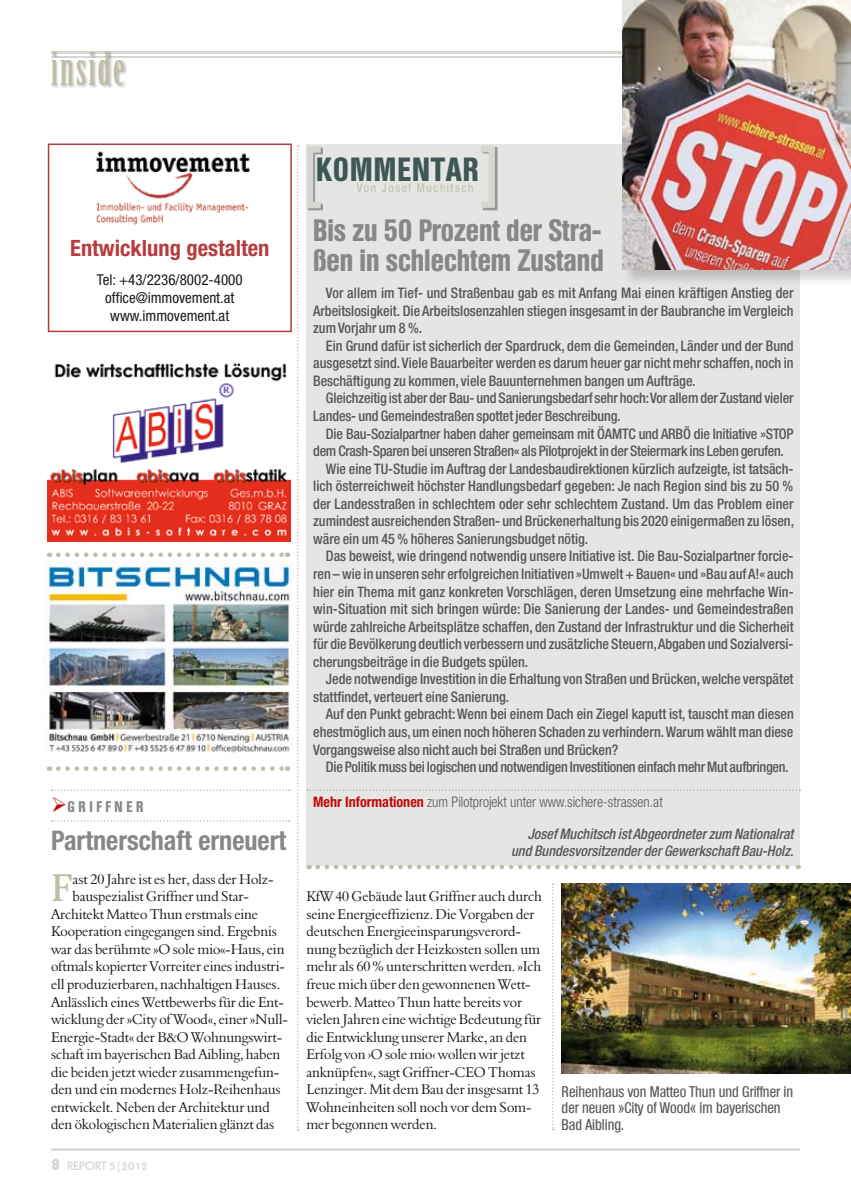
<style>
.page{position:relative;width:851px;height:1191px;background:#fff}
.page>*{position:absolute;margin:0;border:0;box-sizing:border-box;transform-origin:0 0}
.t1{font:70.05px "Geometric 231 BT Bold C";color:#d4d7d2}
.t2{font:45px "Birch Std";letter-spacing:.05em;color:#c0bda4}
.t3{font:500 39.9px "Slimbach";color:#c0bda4}
.t4{font:700 condensed 32.55px "Olympia";letter-spacing:.04em;color:#3e5656}
.t5{font:700 condensed 30px/30px "Olympia";color:#878786}
.t6{font:700 condensed 27px "Helvetica Neue";color:#878786}
.t7{font:700 condensed 22.5px "Helvetica Neue";color:#b63c3e}
.t8{font:500 condensed 15px/16.5px "Olympia";color:#565656}
.t9{font:condensed 15px/18px "Helvetica Neue";color:#1a1a18;text-align:center}
.t10{font:700 condensed 15px "Olympia";letter-spacing:.25em;color:#878786}
.t11{font:500 condensed 14.55px/17.5px "Helvetica Neue";color:#565656;text-align:justify}
.t12{font:14.55px/17.5px "Aldine 401 BT Roman A";letter-spacing:-.01em;color:#1a1a18}
.t13{font:500 condensed 14.55px "Helvetica Neue";letter-spacing:-.02em;color:#565656}
.t14{font:300 condensed 14.55px/31.5px "Helvetica Neue";color:#565656}
.t15{font:italic 500 condensed 14.55px "Helvetica Neue";color:#565656}
.t16{font:500 condensed 12px "Olnova";letter-spacing:.13em;color:#c0bda4}
.t17{font:12px "Geometric 231 BT Bold C";color:#d4d7d2}
.s1{color:#c00808}
.s2{font-family:"Geometric 231 BT Heavy C";font-size:16.5px}
.s3{font-weight:700;color:#c00808}
.s4{font-weight:500;font-style:italic}
</style>
<div class="page">
<hr style="left:51px;top:1148px;width:748px;height:2px;background:#d4d7d2">
<hr style="left:51px;top:51px;width:748px;height:3px;background:#d4d7d2">
<hr style="left:51px;top:56px;width:748px;height:1px;background:#d4d7d2">
<div style="left:49px;top:49px;width:79px;height:40px;background:#1a1a18;opacity:.3"></div>
<div style="left:306px;top:145px;width:493px;height:721px;background:#e5e6e3"></div>
<div style="left:308px;top:147px;width:15px;height:64px;background:#1a1a18;opacity:.4"></div>
<div style="left:482px;top:147px;width:15px;height:63px;background:#1a1a18;opacity:.4"></div>
<svg style="left:307px;top:789px;width:493px;height:1px"></svg>
<svg style="left:317px;top:865px;width:481px;height:4px"></svg>
<svg style="left:552px;top:883px;width:1px;height:246px"></svg>
<svg style="left:46px;top:143px;width:254px;height:987px"></svg>
<div style="left:621px;top:0;width:229px;height:287px;background:#1a1a18;opacity:.2"></div>
<img style="left:622px;top:0;width:228px;height:269px">
<img style="left:561px;top:883px;width:289px;height:190px">
<h2 class="t2" style="left:51px;top:43px;width:75px">inside</h2>
<h3 class="t7" style="left:70px;top:235px;width:201px">Entwicklung gestalten</h3>
<p class="t9" style="left:97px;top:271px;width:147px">Tel: +43/2236/8002-4000 office@immovement.at www.immovement.at</p>
<p class="t10" style="left:51px;top:798px;width:94px"><span class="s1">➢</span>Griffner</p>
<h3 class="t6" style="left:51px;top:824px;width:236px">Partnerschaft erneuert</h3>
<h3 class="t3" style="left:51px;top:863px;width:23px">F</h3>
<p class="t12" style="left:73px;top:869px;width:202px">ast 20 Jahre ist es her, dass der Holz-</p>
<p class="t12" style="left:73px;top:887px;width:178px">bauspezialist Griffner und Star-</p>
<p class="t12" style="left:51px;top:905px;width:209px">Architekt Matteo Thun erstmals eine</p>
<p class="t12" style="left:51px;top:922px;width:227px">Kooperation eingegangen sind. Ergebnis</p>
<p class="t12" style="left:51px;top:940px;width:235px">war das berühmte »O sole mio«-Haus, ein</p>
<p class="t12" style="left:51px;top:957px;width:235px">oftmals kopierter Vorreiter eines industri-</p>
<p class="t12" style="left:51px;top:975px;width:230px">ell produzierbaren, nachhaltigen Hauses.</p>
<p class="t12" style="left:51px;top:992px;width:234px">Anlässlich eines Wettbewerbs für die Ent-</p>
<p class="t12" style="left:51px;top:1010px;width:238px">wicklung der »City of Wood«, einer »Null-</p>
<p class="t12" style="left:51px;top:1027px;width:232px">Energie-Stadt« der B&amp;O Wohnungswirt-</p>
<p class="t12" style="left:51px;top:1045px;width:231px">schaft im bayerischen Bad Aibling, haben</p>
<p class="t12" style="left:51px;top:1063px;width:230px">die beiden jetzt wieder zusammengefun-</p>
<p class="t12" style="left:51px;top:1080px;width:231px">den und ein modernes Holz-Reihenhaus</p>
<p class="t12" style="left:51px;top:1098px;width:220px">entwickelt. Neben der Architektur und</p>
<p class="t12" style="left:51px;top:1115px;width:225px">den ökologischen Materialien glänzt das</p>
<p class="t17" style="left:51px;top:1157px;width:98px"><span class="s2">8</span> REPORT 5|2012</p>
<h1 class="t1" style="left:475px;top:125px;width:28px">]</h1>
<h3 class="t5" style="left:313px;top:215px;width:292px">Bis zu 50 Prozent der Stra&shy;ßen in schlechtem Zustand</h3>
<p class="t11" style="left:313px;top:284px;width:482px;text-indent:13px">Vor allem im Tief- und Straßenbau gab es mit Anfang Mai einen kräftigen Anstieg der Arbeitslosigkeit. Die Arbeitslosenzahlen stiegen insgesamt in der Baubranche im Vergleich zum Vorjahr um 8 %.</p>
<p class="t11" style="left:313px;top:337px;width:482px;text-indent:13px">Ein Grund dafür ist sicherlich der Spardruck, dem die Gemeinden, Länder und der Bund ausgesetzt sind. Viele Bauarbeiter werden es darum heuer gar nicht mehr schaffen, noch in Beschäftigung zu kommen, viele Bauunternehmen bangen um Aufträge.</p>
<p class="t11" style="left:313px;top:389px;width:482px;text-indent:13px">Gleichzeitig ist aber der Bau- und Sanierungsbedarf sehr hoch: Vor allem der Zustand vieler<br>Landes- und Gemeindestraßen spottet jeder Beschreibung.</p>
<p class="t11" style="left:326px;top:424px;width:469px">Die Bau-Sozialpartner haben daher gemeinsam mit ÖAMTC und ARBÖ die Initiative »STOP</p>
<p class="t13" style="left:313px;top:442px;width:472px">dem Crash-Sparen bei unseren Straßen« als Pilotprojekt in der Steiermark ins Leben gerufen.</p>
<p class="t11" style="left:326px;top:459px;width:469px">Wie eine TU-Studie im Auftrag der Landesbaudirektionen kürzlich aufzeigte, ist tatsäch-</p>
<p class="t11" style="left:313px;top:477px;width:481px">lich österreichweit höchster Handlungsbedarf gegeben: Je nach Region sind bis zu 50 %</p>
<p class="t11" style="left:313px;top:494px;width:482px">der Landesstraßen in schlechtem oder sehr schlechtem Zustand. Um das Problem einer</p>
<p class="t11" style="left:313px;top:512px;width:482px">zumindest ausreichenden Straßen- und Brückenerhaltung bis 2020 einigermaßen zu lösen,</p>
<p class="t11" style="left:313px;top:530px;width:276px">wäre ein um 45 % höheres Sanierungsbudget nötig.</p>
<p class="t11" style="left:326px;top:547px;width:469px">Das beweist, wie dringend notwendig unsere Initiative ist. Die Bau-Sozialpartner forcie-</p>
<p class="t11" style="left:313px;top:565px;width:482px">ren – wie in unseren sehr erfolgreichen Initiativen »Umwelt + Bauen« und »Bau auf A!« auch</p>
<p class="t11" style="left:313px;top:582px;width:482px">hier ein Thema mit ganz konkreten Vorschlägen, deren Umsetzung eine mehrfache Win-</p>
<p class="t11" style="left:313px;top:600px;width:482px">win-Situation mit sich bringen würde: Die Sanierung der Landes- und Gemeindestraßen</p>
<p class="t11" style="left:313px;top:617px;width:482px">würde zahlreiche Arbeitsplätze schaffen, den Zustand der Infrastruktur und die Sicherheit</p>
<p class="t11" style="left:313px;top:635px;width:482px">für die Bevölkerung deutlich verbessern und zusätzliche Steuern, Abgaben und Sozialversi-</p>
<p class="t11" style="left:313px;top:652px;width:216px">cherungsbeiträge in die Budgets spülen.</p>
<p class="t11" style="left:326px;top:670px;width:469px">Jede notwendige Investition in die Erhaltung von Straßen und Brücken, welche verspätet</p>
<p class="t11" style="left:313px;top:688px;width:197px">stattfindet, verteuert eine Sanierung.</p>
<p class="t11" style="left:326px;top:705px;width:469px">Auf den Punkt gebracht: Wenn bei einem Dach ein Ziegel kaputt ist, tauscht man diesen</p>
<p class="t11" style="left:313px;top:723px;width:482px">ehestmöglich aus, um einen noch höheren Schaden zu verhindern. Warum wählt man diese</p>
<p class="t11" style="left:313px;top:740px;width:306px">Vorgangsweise also nicht auch bei Straßen und Brücken?</p>
<p class="t13" style="left:326px;top:758px;width:464px">Die Politik muss bei logischen und notwendigen Investitionen einfach mehr Mut aufbringen.</p>
<p class="t14" style="left:527px;top:786px;width:267px;text-indent:-214px"><span class="s3">Mehr Informationen</span> zum Pilotprojekt unter www.sichere-strassen.at<br><span class="s4">Josef Muchitsch ist Abgeordneter zum Nationalrat</span></p>
<p class="t15" style="left:511px;top:842px;width:284px">und Bundesvorsitzender der Gewerkschaft Bau-Holz.</p>
<h1 class="t1" style="left:300px;top:125px;width:28px">[</h1>
<h3 class="t4" style="left:316px;top:150px;width:164px">kommentar</h3>
<p class="t16" style="left:356px;top:180px;width:118px">Von Josef Muchitsch</p>
<p class="t12" style="left:306px;top:887px;width:237px">KfW 40 Gebäude laut Griffner auch durch seine Energieeffizienz. Die Vorgaben der deutschen Energieeinsparungsverord&shy;nung bezüglich der Heizkosten sollen um mehr als 60 % unterschritten werden. »Ich freue mich über den gewonnenen Wett&shy;bewerb. Matteo Thun hatte bereits vor vielen Jahren eine wichtige Bedeutung für die Entwicklung unserer Marke, an den Erfolg von ›O sole mio‹ wollen wir jetzt anknüpfen«, sagt Griffner-CEO Thomas Lenzinger. Mit dem Bau der insgesamt 13<br>Wohneinheiten soll noch vor dem Som&shy;mer begonnen werden.</p>
<p class="t8" style="left:561px;top:1083px;width:233px">Reihenhaus von Matteo Thun und Griffner in der neuen »City of Wood« im bayerischen<br>Bad Aibling.</p>
</div>
